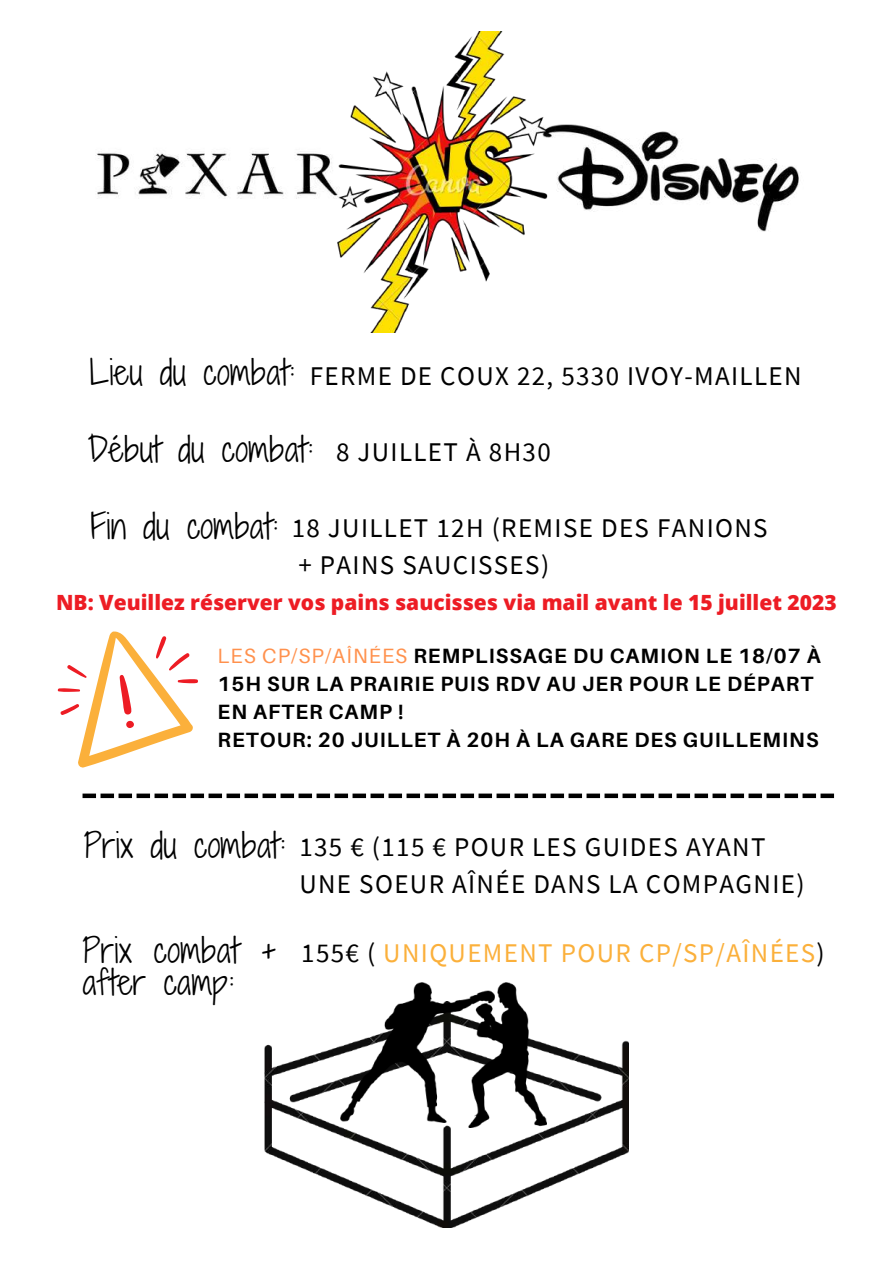
<style>
.page{position:relative;width:893px;height:1264px;background:#fff}
.page>*{position:absolute;margin:0;border:0;box-sizing:border-box;transform-origin:0 0}
.t1{font:33px/31.5px "Shadows Into Light Two";letter-spacing:.01em;color:#000}
.t2{font:27px/37px "Source Sans Pro";letter-spacing:.05em;color:#000;text-align:center}
.t3{font:27px "Source Sans Pro";letter-spacing:.05em;color:#fbb03b}
.t4{font:800 21px "Open Sans";color:#ed1c24}
.t5{font:700 20.7px/28px "Aileron";letter-spacing:.05em;color:#000}
.s1{font-family:"Shadows Into Light Two";font-size:33px}
.s2{font-family:"Source Sans Pro";font-size:27px}
.s3{font-weight:400;color:#ff914d}
.s4{color:#000}
</style>
<div class="page">
<img style="left:97px;top:151px;width:241px;height:48px">
<img style="left:549px;top:124px;width:250px;height:108px">
<img style="left:338px;top:32px;width:211px;height:300px">
<svg style="left:57px;top:631px;width:141px;height:137px"></svg>
<div style="left:82px;top:793px;width:14px;height:5px;background:#000"></div>
<div style="left:100px;top:793px;width:14px;height:5px;background:#000"></div>
<div style="left:118px;top:793px;width:14px;height:5px;background:#000"></div>
<div style="left:136px;top:793px;width:14px;height:5px;background:#000"></div>
<div style="left:154px;top:793px;width:14px;height:5px;background:#000"></div>
<div style="left:172px;top:793px;width:14px;height:5px;background:#000"></div>
<div style="left:190px;top:793px;width:14px;height:5px;background:#000"></div>
<div style="left:208px;top:793px;width:14px;height:5px;background:#000"></div>
<div style="left:226px;top:793px;width:14px;height:5px;background:#000"></div>
<div style="left:244px;top:793px;width:14px;height:5px;background:#000"></div>
<div style="left:262px;top:793px;width:14px;height:5px;background:#000"></div>
<div style="left:280px;top:793px;width:14px;height:5px;background:#000"></div>
<div style="left:298px;top:793px;width:14px;height:5px;background:#000"></div>
<div style="left:316px;top:793px;width:14px;height:5px;background:#000"></div>
<div style="left:334px;top:793px;width:14px;height:5px;background:#000"></div>
<div style="left:352px;top:793px;width:14px;height:5px;background:#000"></div>
<div style="left:370px;top:793px;width:14px;height:5px;background:#000"></div>
<div style="left:388px;top:793px;width:14px;height:5px;background:#000"></div>
<div style="left:406px;top:793px;width:14px;height:5px;background:#000"></div>
<div style="left:424px;top:793px;width:14px;height:5px;background:#000"></div>
<div style="left:442px;top:793px;width:14px;height:5px;background:#000"></div>
<div style="left:460px;top:793px;width:14px;height:5px;background:#000"></div>
<div style="left:478px;top:793px;width:14px;height:5px;background:#000"></div>
<div style="left:496px;top:793px;width:14px;height:5px;background:#000"></div>
<div style="left:514px;top:793px;width:14px;height:5px;background:#000"></div>
<div style="left:532px;top:793px;width:14px;height:5px;background:#000"></div>
<div style="left:550px;top:793px;width:14px;height:5px;background:#000"></div>
<div style="left:568px;top:793px;width:14px;height:5px;background:#000"></div>
<div style="left:586px;top:793px;width:14px;height:5px;background:#000"></div>
<div style="left:604px;top:793px;width:14px;height:5px;background:#000"></div>
<div style="left:622px;top:793px;width:14px;height:5px;background:#000"></div>
<div style="left:640px;top:793px;width:14px;height:5px;background:#000"></div>
<div style="left:658px;top:793px;width:14px;height:5px;background:#000"></div>
<div style="left:676px;top:793px;width:14px;height:5px;background:#000"></div>
<div style="left:694px;top:793px;width:14px;height:5px;background:#000"></div>
<div style="left:712px;top:793px;width:14px;height:5px;background:#000"></div>
<div style="left:730px;top:793px;width:14px;height:5px;background:#000"></div>
<div style="left:748px;top:793px;width:14px;height:5px;background:#000"></div>
<div style="left:766px;top:793px;width:14px;height:5px;background:#000"></div>
<div style="left:784px;top:793px;width:14px;height:5px;background:#000"></div>
<div style="left:802px;top:793px;width:14px;height:5px;background:#000"></div>
<div style="left:820px;top:793px;width:14px;height:5px;background:#000"></div>
<img style="left:264px;top:1040px;width:364px;height:187px">
<img style="left:340px;top:982px;width:206px;height:145px">
<p class="t2" style="left:89px;top:357px;width:713px"><span class="s1">Lieu du combat:</span> FERME DE COUX 22, 5330 IVOY-MAILLEN</p>
<p class="t1" style="left:88px;top:433px;width:464px">Début du combat: <span class="s2">8 JUILLET À 8H30</span></p>
<p class="t2" style="left:91px;top:508px;width:678px"><span class="s1">Fin du combat:</span> 18 JUILLET 12H (REMISE DES FANIONS + PAINS SAUCISSES)</p>
<p class="t4" style="left:56px;top:588px;width:782px">NB: Veuillez réserver vos pains saucisses via mail avant le 15 juillet 2023</p>
<p class="t5" style="left:217px;top:641px;width:604px"><span class="s3">LES CP/SP/AÎNÉES</span> REMPLISSAGE DU CAMION LE 18/07 À 15H SUR LA PRAIRIE PUIS RDV AU JER POUR LE DÉPART EN AFTER CAMP !<br>RETOUR: 20 JUILLET À 20H À LA GARE DES GUILLEMINS</p>
<p class="t2" style="left:299px;top:827px;width:506px;text-align:left;text-indent:-216px"><span class="s1">Prix du combat:</span> 135 € (115 € POUR LES GUIDES AYANT<br>UNE SOEUR AÎNÉE DANS LA COMPAGNIE)</p>
<p class="t1" style="left:82px;top:934px;width:197px">Prix combat + after camp:</p>
<p class="t3" style="left:301px;top:935px;width:525px"><span class="s4">155€ (</span> UNIQUEMENT POUR CP/SP/AÎNÉES<span class="s4">)</span></p>
</div>
